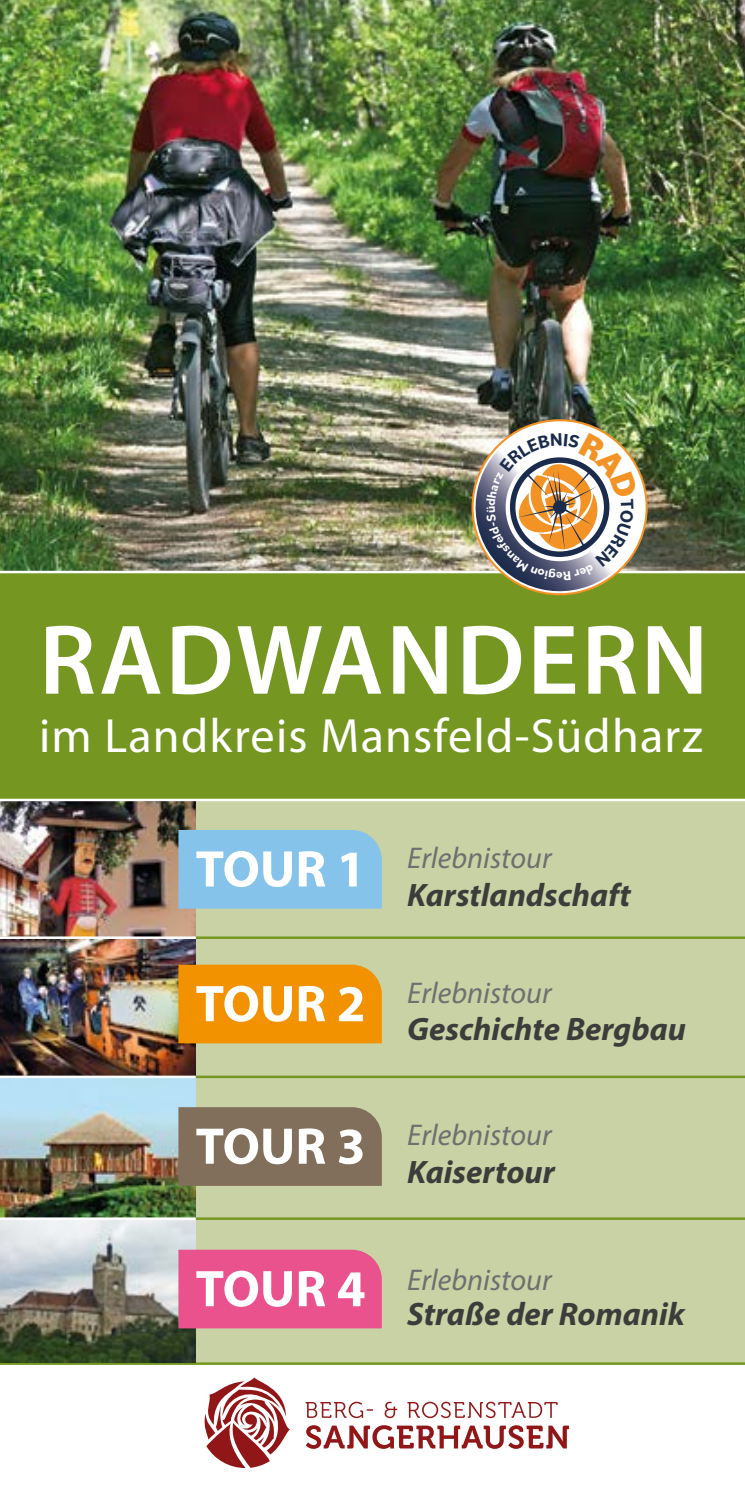
<style>
.page{position:relative;width:745px;height:1489px;background:#fff}
.page>*{position:absolute;margin:0;border:0;box-sizing:border-box;transform-origin:0 0}
.t1{font:600 100px "Myriad Pro";letter-spacing:.025em;color:#fff}
.t2{font:700 52px "Myriad Pro";color:#fff}
.t3{font:48.25px "Myriad Pro";letter-spacing:.025em;color:#fff}
.t4{font:italic 700 32.5px "Myriad Pro";color:#3c3c3b}
.t5{font:italic 30px "Myriad Pro";color:#706f6f}
.t6{font:700 13.25px "Bilo";color:#fff}
</style>
<div class="page">
<div style="left:0;top:801px;width:744px;height:563px;background:#c8d2a5"></div>
<svg style="left:204px;top:1377px;width:86px;height:90px"></svg>
<svg style="left:305px;top:1425px;width:263px;height:23px"></svg>
<svg style="left:305px;top:1401px;width:252px;height:16px"></svg>
<img style="left:0;top:801px;width:196px;height:560px">
<hr style="left:196px;top:936px;width:548px;height:2px;background:#759722">
<hr style="left:196px;top:1075px;width:548px;height:3px;background:#759722">
<hr style="left:196px;top:1217px;width:548px;height:2px;background:#759722">
<hr style="left:0;top:936px;width:196px;height:2px;background:#fff">
<hr style="left:0;top:1075px;width:196px;height:3px;background:#fff">
<hr style="left:0;top:1217px;width:196px;height:2px;background:#fff">
<img style="left:0;top:0;width:744px;height:570px">
<div style="left:0;top:570px;width:744px;height:229px;background:#759722"></div>
<div style="left:178px;top:829px;width:203px;height:79px;background:#86c3eb"></div>
<div style="left:178px;top:964px;width:203px;height:79px;background:#f39200"></div>
<div style="left:178px;top:1107px;width:203px;height:78px;background:#816f5c"></div>
<div style="left:178px;top:1249px;width:203px;height:79px;background:#ea528e"></div>
<img style="left:466px;top:423px;width:186px;height:177px">
<p class="t6" style="left:562px;top:585px;width:8px;rotate:-180deg">e</p>
<p class="t1" style="left:39px;top:596px;width:670px">RADWANDERN</p>
<p class="t3" style="left:39px;top:705px;width:664px">im Landkreis Mansfeld-Südharz</p>
<p class="t2" style="left:195px;top:835px;width:171px">TOUR 1</p>
<p class="t2" style="left:195px;top:969px;width:171px">TOUR 2</p>
<p class="t2" style="left:195px;top:1112px;width:171px">TOUR 3</p>
<p class="t2" style="left:195px;top:1254px;width:171px">TOUR 4</p>
<p class="t5" style="left:407px;top:839px;width:146px">Erlebnistour</p>
<p class="t4" style="left:407px;top:873px;width:225px">Karstlandschaft</p>
<p class="t5" style="left:407px;top:974px;width:146px">Erlebnistour</p>
<p class="t4" style="left:407px;top:1008px;width:280px">Geschichte Bergbau</p>
<p class="t5" style="left:407px;top:1115px;width:146px">Erlebnistour</p>
<p class="t4" style="left:407px;top:1150px;width:149px">Kaisertour</p>
<p class="t5" style="left:407px;top:1260px;width:146px">Erlebnistour</p>
<p class="t4" style="left:407px;top:1293px;width:279px">Straße der Romanik</p>
</div>
